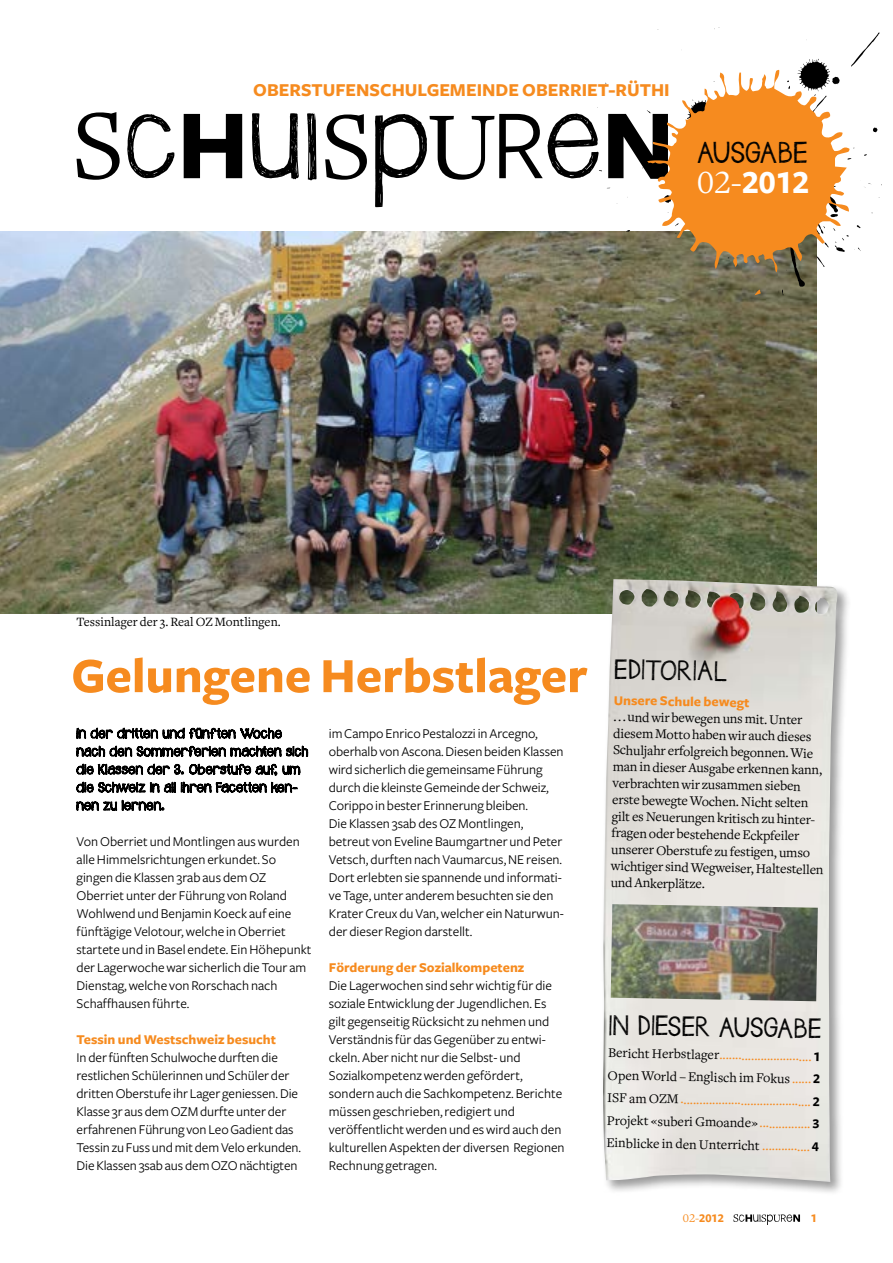
<style>
.page{position:relative;width:893px;height:1263px;background:#fff}
.page>*{position:absolute;margin:0;border:0;box-sizing:border-box;transform-origin:0 0}
.t1{font:700 51px "Freight Sans";color:#f68b1f}
.t2{font:33.75px "Freight Sans Bold SC";color:#fff}
.t3{font:24.3px "Janda Safeand Sound";letter-spacing:.015em;color:#000}
.t4{font:22.5px "Janda Safeand Sound";color:#000}
.t5{font:700 18.9px "Freight Sans";color:#f68b1f}
.t6{font:13.95px/18px "Freight Sans";color:#000}
.t7{font:13.95px/16.5px "Freight Text";color:#000}
.t8{font:13.95px/22.5px "Freight Text";color:#f68b1f;text-align:justify}
.t9{font:700 13.95px "Freight Sans";color:#f68b1f}
.t10{font:13.2px "Freight Text";color:#000}
.t11{font:12.3px "Freight Sans Bold SC";color:#f68b1f}
.s1{font-family:"Freight Text Book SC"}
.s2{color:#000}
.s3{font-family:"Freight Sans Bold SC";color:#000}
</style>
<div class="page">
<svg style="left:733px;top:1214px;width:67px;height:11px"></svg>
<img style="left:0;top:232px;width:816px;height:381px">
<svg style="left:597px;top:27px;width:285px;height:268px"></svg>
<svg style="left:77px;top:112px;width:570px;height:95px"></svg>
<svg style="left:307px;top:112px;width:10px;height:68px"></svg>
<svg style="left:77px;top:727px;width:231px;height:84px"></svg>
<svg style="left:647px;top:70px;width:202px;height:225px;fill:#f68b1f"></svg>
<div style="left:601px;top:577px;width:250px;height:619px;background:#000;opacity:.4"></div>
<img style="left:603px;top:579px;width:236px;height:603px">
<img style="left:611px;top:904px;width:207px;height:97px">
<h3 class="t5" style="left:253px;top:80px;width:418px">Oberstufenschulgemeinde Oberriet-Rüthi</h3>
<h3 class="t3" style="left:697px;top:135px;width:112px">AUSGABE</h3>
<h2 class="t2" style="left:697px;top:164px;width:114px"><span class="s1">02-</span>2012</h2>
<p class="t10" style="left:77px;top:614px;width:206px">Tessinlager der 3. Real OZ Montlingen.</p>
<h1 class="t1" style="left:71px;top:648px;width:518px">Gelungene Herbstlager</h1>
<p class="t6" style="left:77px;top:833px;width:236px">Von Oberriet und Montlingen aus wurden alle Himmelsrichtungen erkundet. So gingen die Klassen 3rab aus dem OZ Oberriet unter der Führung von Roland Wohlwend und Benjamin Koeck auf eine fünftägige Velotour, welche in Oberriet startete und in Basel endete. Ein Höhepunkt der Lagerwoche war sicherlich die Tour am Dienstag, welche von Rorschach nach Schaffhausen führte.</p>
<p class="t9" style="left:77px;top:1032px;width:201px">Tessin und Westschweiz besucht</p>
<p class="t6" style="left:77px;top:1049px;width:226px">In der fünften Schulwoche durften die restlichen Schülerinnen und Schüler der dritten Oberstufe ihr Lager geniessen. Die Klasse 3r aus dem OZM durfte unter der erfahrenen Führung von Leo Gadient das Tessin zu Fuss und mit dem Velo erkunden.<br>Die Klassen 3sab aus dem OZO nächtigten</p>
<p class="t6" style="left:329px;top:725px;width:237px">im Campo Enrico Pestalozzi in Arcegno, oberhalb von Ascona. Diesen beiden Klassen wird sicherlich die gemeinsame Führung durch die kleinste Gemeinde der Schweiz, Corippo in bester Erinnerung bleiben.<br>Die Klassen 3sab des OZ Montlingen, betreut von Eveline Baumgartner und Peter Vetsch, durften nach Vaumarcus, NE reisen.<br>Dort erlebten sie spannende und informati&shy;ve Tage, unter anderem besuchten sie den Krater Creux du Van, welcher ein Naturwun&shy;der dieser Region darstellt.</p>
<p class="t9" style="left:329px;top:960px;width:197px">Förderung der Sozialkompetenz</p>
<p class="t6" style="left:329px;top:977px;width:237px">Die Lagerwochen sind sehr wichtig für die soziale Entwicklung der Jugendlichen. Es gilt gegenseitig Rücksicht zu nehmen und Verständnis für das Gegenüber zu entwi&shy;ckeln. Aber nicht nur die Selbst- und Sozialkompetenz werden gefördert, sondern auch die Sachkompetenz. Berichte müssen geschrieben, redigiert und veröffentlicht werden und es wird auch den kulturellen Aspekten der diversen Regionen Rechnung getragen.</p>
<h3 class="t4" style="left:615px;top:654px;width:114px;rotate:1deg">Editoria l</h3>
<p class="t9" style="left:614px;top:692px;width:140px;rotate:1deg">Unsere Schule bewegt</p>
<p class="t7" style="left:614px;top:709px;width:214px;rotate:1deg">...und wir bewegen uns mit. Unter diesem Motto haben wir auch dieses Schuljahr erfolgreich begonnen. Wie man in dieser Ausgabe erkennen kann, verbrachten wir zusammen sieben erste bewegte Wochen. Nicht selten gilt es Neuerungen kritisch zu hinter&shy;fragen oder bestehende Eckpfeiler unserer Oberstufe zu festigen, umso wichtiger sind Wegweiser, Haltestellen und Ankerplätze.</p>
<h3 class="t4" style="left:609px;top:1009px;width:58px;rotate:1deg">in diese</h3>
<h3 class="t4" style="left:696px;top:1011px;width:40px;rotate:1deg">r ausgabe</h3>
<p class="t8" style="left:608px;top:1042px;width:214px;rotate:1deg"><span class="s2">Bericht Herbstlager</span>............................. <span class="s3">1<br></span><span class="s2">Open World – Englisch im Fokus</span> ...... <span class="s3">2<br></span><span class="s2">ISF am OZM</span>......................................... <span class="s3">2<br></span><span class="s2">Projekt «suberi Gmoande»</span>................ <span class="s3">3<br></span><span class="s2">Einblicke in den Unterricht</span> ............... <span class="s3">4</span></p>
<p class="t11" style="left:683px;top:1211px;width:43px"><span class="s1">02-</span>2012</p>
<p class="t11" style="left:811px;top:1211px;width:8px">1</p>
</div>
